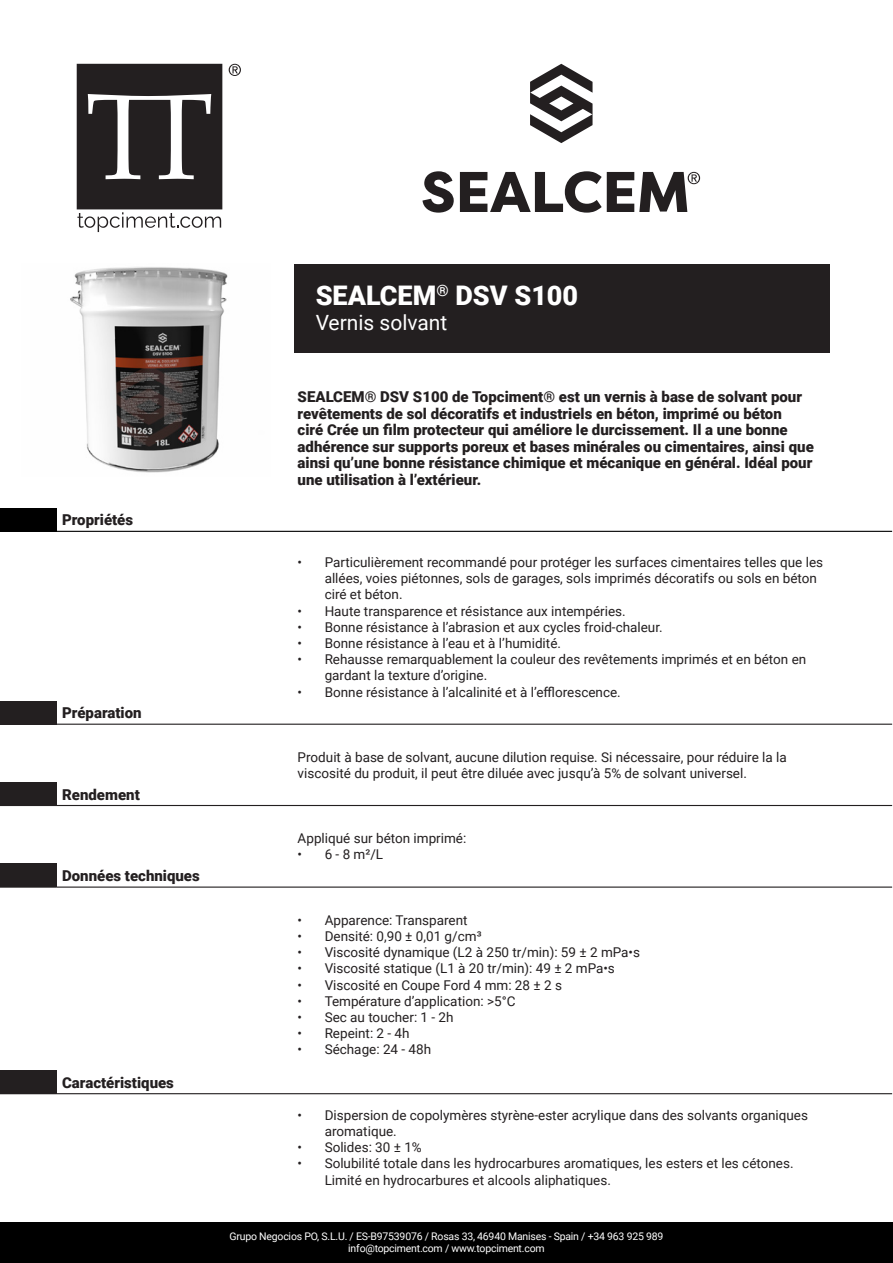
<style>
.page{position:relative;width:893px;height:1263px;background:#fff}
.page>*{position:absolute;margin:0;border:0;box-sizing:border-box;transform-origin:0 0}
.t1{font:900 27px "Roboto";color:#fff}
.t2{font:21px "Roboto";color:#fff}
.TEXTO_DESTACADO{font:900 15px/16.5px "Roboto";color:#231f20}
.TEXTO_GROSO{font:13.5px/16.2px "Roboto";color:#231f20}
.t3{font:10.5px/12px "Roboto";letter-spacing:-.02em;color:#fff;text-align:center}
</style>
<div class="page">
<div style="left:0;top:1222px;width:893px;height:41px;background:#000"></div>
<img style="left:70px;top:267px;width:158px;height:206px">
<div style="left:294px;top:264px;width:535px;height:88px;background:#231f20"></div>
<svg style="left:77px;top:64px;width:145px;height:168px"></svg>
<svg style="left:229px;top:64px;width:12px;height:12px"></svg>
<svg style="left:530px;top:64px;width:62px;height:79px"></svg>
<svg style="left:422px;top:171px;width:32px;height:42px"></svg>
<svg style="left:460px;top:171px;width:240px;height:42px"></svg>
<div style="left:0;top:508px;width:56px;height:23px;background:#000"></div>
<hr style="left:0;top:531px;width:56px;height:1px;background:#000">
<hr style="left:56px;top:531px;width:836px;height:1px;background:#000">
<div style="left:0;top:701px;width:56px;height:23px;background:#231f20"></div>
<hr style="left:0;top:724px;width:56px;height:1px;background:#231f20">
<hr style="left:56px;top:724px;width:836px;height:1px;background:#231f20">
<div style="left:0;top:782px;width:56px;height:23px;background:#231f20"></div>
<hr style="left:0;top:805px;width:56px;height:1px;background:#231f20">
<hr style="left:56px;top:805px;width:836px;height:1px;background:#231f20">
<div style="left:0;top:864px;width:56px;height:23px;background:#231f20"></div>
<hr style="left:0;top:886px;width:56px;height:2px;background:#231f20">
<hr style="left:56px;top:886px;width:836px;height:2px;background:#231f20">
<div style="left:0;top:1070px;width:56px;height:24px;background:#231f20"></div>
<hr style="left:56px;top:1093px;width:836px;height:1px;background:#231f20">
<h3 class="TEXTO_DESTACADO" style="left:62px;top:511px;width:73px">Propriétés</h3>
<h3 class="TEXTO_DESTACADO" style="left:62px;top:704px;width:81px">Préparation</h3>
<h3 class="TEXTO_DESTACADO" style="left:62px;top:785px;width:79px">Rendement</h3>
<h3 class="TEXTO_DESTACADO" style="left:62px;top:867px;width:139px">Données techniques</h3>
<h3 class="TEXTO_DESTACADO" style="left:62px;top:1073px;width:113px">Caractéristiques</h3>
<h1 class="t1" style="left:316px;top:277px;width:264px">SEALCEM<sup>®</sup> DSV S100</h1>
<h2 class="t2" style="left:316px;top:308px;width:133px">Vernis solvant</h2>
<p class="TEXTO_DESTACADO" style="left:298px;top:388px;width:518px">SEALCEM® DSV S100 de Topciment® est un vernis à base de solvant pour revêtements de sol décoratifs et industriels en béton, imprimé ou béton<br>ciré Crée un film protecteur qui améliore le durcissement. Il a une bonne adhérence sur supports poreux et bases minérales ou cimentaires, ainsi que ainsi qu’une bonne résistance chimique et mécanique en général. Idéal pour une utilisation à l’extérieur.</p>
<p class="TEXTO_GROSO" style="left:325px;top:553px;width:500px;text-indent:-27px">• Particulièrement recommandé pour protéger les surfaces cimentaires telles que les allées, voies piétonnes, sols de garages, sols imprimés décoratifs ou sols en béton ciré et béton.</p>
<p class="TEXTO_GROSO" style="left:298px;top:602px;width:329px">• Haute transparence et résistance aux intempéries.</p>
<p class="TEXTO_GROSO" style="left:298px;top:618px;width:367px">• Bonne résistance à l’abrasion et aux cycles froid-chaleur.</p>
<p class="TEXTO_GROSO" style="left:298px;top:634px;width:265px">• Bonne résistance à l’eau et à l’humidité.</p>
<p class="TEXTO_GROSO" style="left:325px;top:651px;width:483px;text-indent:-27px">• Rehausse remarquablement la couleur des revêtements imprimés et en béton en gardant la texture d’origine.</p>
<p class="TEXTO_GROSO" style="left:298px;top:683px;width:325px">• Bonne résistance à l’alcalinité et à l’efflorescence.</p>
<p class="TEXTO_GROSO" style="left:298px;top:748px;width:491px">Produit à base de solvant, aucune dilution requise. Si nécessaire, pour réduire la la viscosité du produit, il peut être diluée avec jusqu’à 5% de solvant universel.</p>
<p class="TEXTO_GROSO" style="left:298px;top:829px;width:170px">Appliqué sur béton imprimé:</p>
<p class="TEXTO_GROSO" style="left:298px;top:846px;width:87px">• 6 - 8 m²/L</p>
<p class="TEXTO_GROSO" style="left:298px;top:911px;width:171px">• Apparence: Transparent</p>
<p class="TEXTO_GROSO" style="left:298px;top:928px;width:185px">• Densité: 0,90 ± 0,01 g/cm³</p>
<p class="TEXTO_GROSO" style="left:298px;top:944px;width:344px">• Viscosité dynamique (L2 à 250 tr/min): 59 ± 2 mPa•s</p>
<p class="TEXTO_GROSO" style="left:298px;top:960px;width:319px">• Viscosité statique (L1 à 20 tr/min): 49 ± 2 mPa•s</p>
<p class="TEXTO_GROSO" style="left:298px;top:976px;width:266px">• Viscosité en Coupe Ford 4 mm: 28 ± 2 s</p>
<p class="TEXTO_GROSO" style="left:298px;top:992px;width:219px">• Température d’application: &gt;5°C</p>
<p class="TEXTO_GROSO" style="left:298px;top:1009px;width:157px">• Sec au toucher: 1 - 2h</p>
<p class="TEXTO_GROSO" style="left:298px;top:1025px;width:113px">• Repeint: 2 - 4h</p>
<p class="TEXTO_GROSO" style="left:298px;top:1041px;width:135px">• Séchage: 24 - 48h</p>
<p class="TEXTO_GROSO" style="left:325px;top:1106px;width:485px;text-indent:-27px">• Dispersion de copolymères styrène-ester acrylique dans des solvants organiques aromatique.</p>
<p class="TEXTO_GROSO" style="left:298px;top:1139px;width:126px">• Solides: 30 ± 1%</p>
<p class="TEXTO_GROSO" style="left:325px;top:1155px;width:470px;text-indent:-27px">• Solubilité totale dans les hydrocarbures aromatiques, les esters et les cétones.<br>Limité en hydrocarbures et alcools aliphatiques.</p>
<p class="t3" style="left:230px;top:1230px;width:435px">Grupo Negocios PO, S.L.U. / ES-B97539076 / Rosas 33, 46940 Manises - Spain / +34 963 925 989 info@topciment.com / www.topciment.com</p>
</div>
